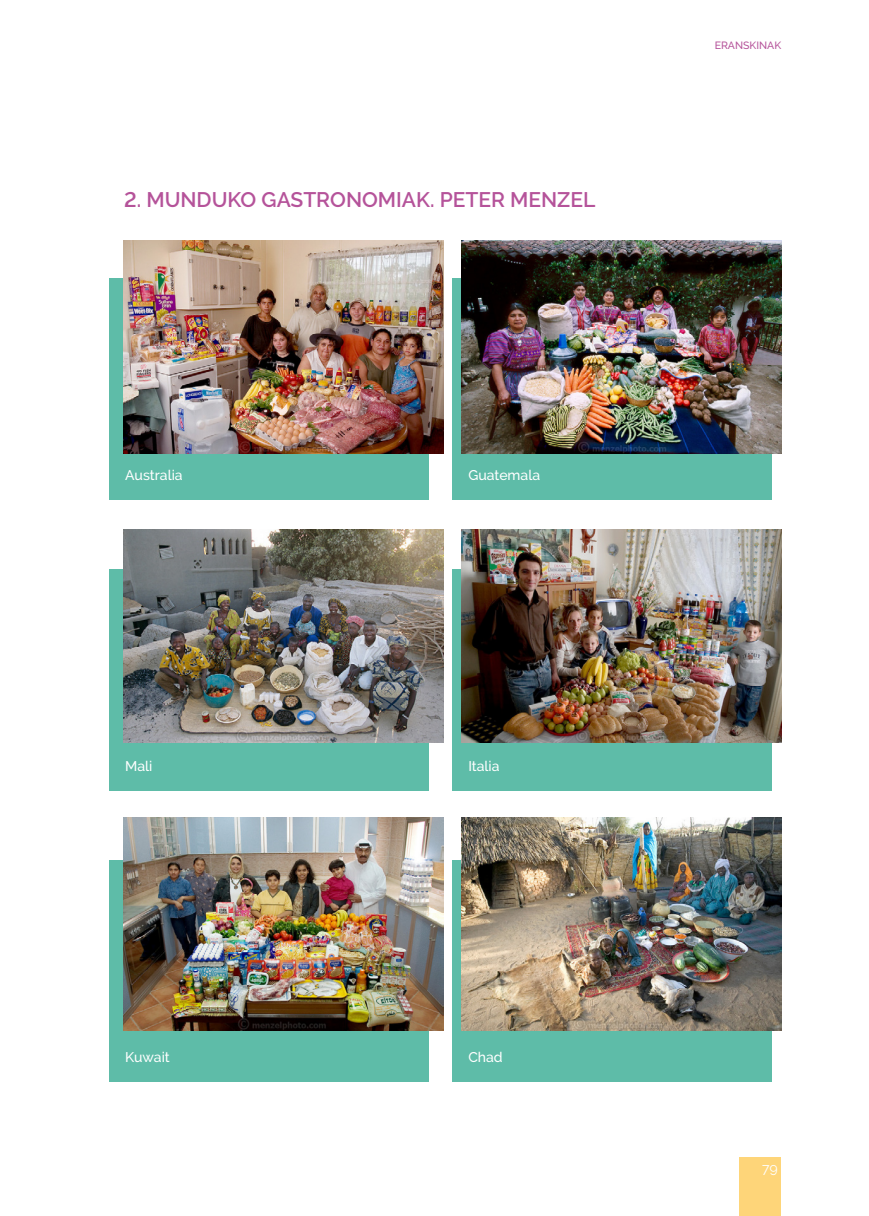
<style>
.page{position:relative;width:869px;height:1216px;background:#fff}
.page>*{position:absolute;margin:0;border:0;box-sizing:border-box;transform-origin:0 0}
.t1{font:600 21px "Raleway";color:#b5539a}
.t2{font:500 14px "Raleway";color:#fff}
.t3{font:14px "Raleway";color:#fff}
.t4{font:500 10.5px "Raleway";color:#b5539a}
</style>
<div class="page">
<div style="left:739px;top:1157px;width:41px;height:58px;background:#fed579"></div>
<div style="left:109px;top:279px;width:319px;height:221px;background:#5ebca8"></div>
<div style="left:109px;top:569px;width:319px;height:221px;background:#5ebca8"></div>
<div style="left:109px;top:860px;width:319px;height:221px;background:#5ebca8"></div>
<div style="left:452px;top:279px;width:319px;height:221px;background:#5ebca8"></div>
<div style="left:452px;top:569px;width:319px;height:221px;background:#5ebca8"></div>
<div style="left:452px;top:860px;width:319px;height:221px;background:#5ebca8"></div>
<img style="left:124px;top:240px;width:319px;height:213px">
<img style="left:124px;top:529px;width:319px;height:213px">
<img style="left:124px;top:817px;width:319px;height:213px">
<img style="left:461px;top:240px;width:319px;height:213px">
<img style="left:461px;top:529px;width:319px;height:213px">
<img style="left:461px;top:817px;width:319px;height:213px">
<h1 class="t1" style="left:124px;top:187px;width:472px">2. MUNDUKO GASTRONOMIAK. PETER MENZEL</h1>
<p class="t2" style="left:125px;top:467px;width:59px">Australia</p>
<p class="t2" style="left:468px;top:467px;width:73px">Guatemala</p>
<p class="t2" style="left:125px;top:757px;width:29px">Mali</p>
<p class="t2" style="left:468px;top:757px;width:33px">Italia</p>
<p class="t2" style="left:125px;top:1049px;width:46px">Kuwait</p>
<p class="t2" style="left:468px;top:1049px;width:36px">Chad</p>
<p class="t4" style="left:714px;top:39px;width:68px">ERANSKINAK</p>
<p class="t3" style="left:761px;top:1162px;width:17px">79</p>
</div>
